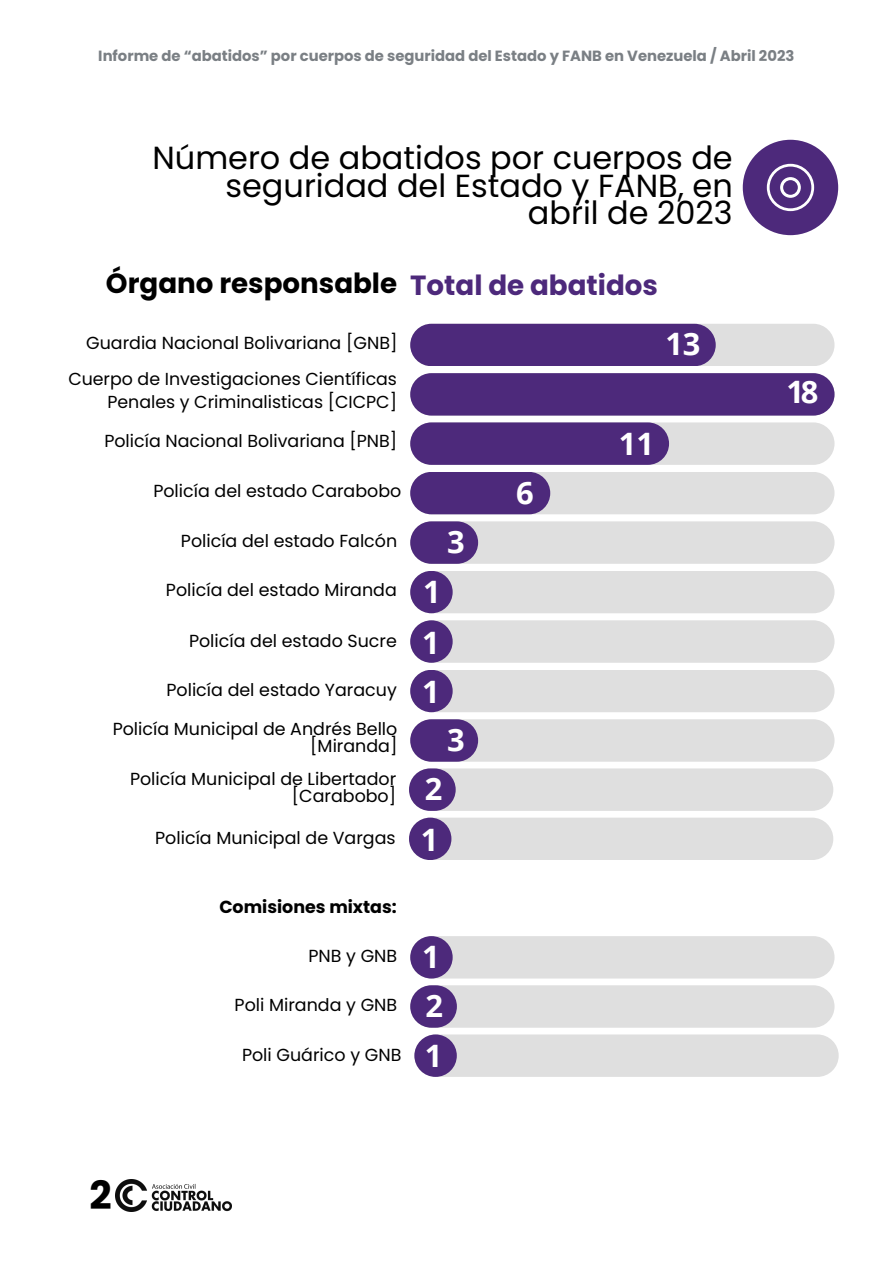
<style>
.page{position:relative;width:893px;height:1264px;background:#fff}
.page>*{position:absolute;margin:0;border:0;box-sizing:border-box;transform-origin:0 0}
.t1{font:700 39px "Poppins";color:#000}
.t2{font:31.95px "Poppins";color:#000}
.t3{font:700 30.9px "Open Sans";color:#fff}
.t4{font:700 27.75px "Poppins";color:#000}
.t5{font:700 27.75px "Poppins";color:#4d297b}
.t6{font:17.4px/16.8px "Poppins";color:#000;text-align:right}
.t7{font:700 17.4px "Poppins";color:#000}
.t8{font:700 14.7px "Poppins";color:#7a7f84}
</style>
<div class="page">
<div style="left:410px;top:324px;width:424px;height:42px;background:#dfdfdf;border-radius:21px"></div>
<div style="left:410px;top:324px;width:305px;height:42px;background:#4d297b;border-radius:21px"></div>
<div style="left:410px;top:373px;width:424px;height:42px;background:#4d297b;border-radius:21px"></div>
<div style="left:410px;top:422px;width:424px;height:43px;background:#dfdfdf;border-radius:21px"></div>
<div style="left:410px;top:422px;width:259px;height:43px;background:#4d297b;border-radius:21px"></div>
<div style="left:410px;top:472px;width:424px;height:42px;background:#dfdfdf;border-radius:21px"></div>
<div style="left:410px;top:472px;width:140px;height:42px;background:#4d297b;border-radius:21px"></div>
<div style="left:410px;top:521px;width:424px;height:43px;background:#dfdfdf;border-radius:21px"></div>
<div style="left:410px;top:521px;width:68px;height:43px;background:#4d297b;border-radius:21px"></div>
<div style="left:410px;top:571px;width:424px;height:42px;background:#dfdfdf;border-radius:21px"></div>
<div style="left:410px;top:571px;width:42px;height:42px;background:#4d297b;border-radius:50%"></div>
<div style="left:410px;top:620px;width:424px;height:42px;background:#dfdfdf;border-radius:21px"></div>
<div style="left:410px;top:620px;width:42px;height:42px;background:#4d297b;border-radius:50%"></div>
<div style="left:410px;top:669px;width:424px;height:43px;background:#dfdfdf;border-radius:21px"></div>
<div style="left:410px;top:669px;width:42px;height:43px;background:#4d297b;border-radius:50%"></div>
<div style="left:410px;top:719px;width:424px;height:42px;background:#dfdfdf;border-radius:21px"></div>
<div style="left:410px;top:719px;width:68px;height:42px;background:#4d297b;border-radius:21px"></div>
<svg style="left:742px;top:140px;width:96px;height:95px"></svg>
<div style="left:783px;top:180px;width:14px;height:15px;background:#4d297b;border-radius:50%"></div>
<img style="left:115px;top:1179px;width:116px;height:32px">
<div style="left:410px;top:936px;width:424px;height:42px;background:#dfdfdf;border-radius:21px"></div>
<div style="left:410px;top:936px;width:42px;height:42px;background:#4d297b;border-radius:50%"></div>
<div style="left:410px;top:985px;width:424px;height:42px;background:#dfdfdf;border-radius:21px"></div>
<div style="left:410px;top:985px;width:47px;height:42px;background:#4d297b;border-radius:21px"></div>
<div style="left:414px;top:1034px;width:424px;height:42px;background:#dfdfdf;border-radius:21px"></div>
<div style="left:414px;top:1034px;width:43px;height:42px;background:#4d297b;border-radius:50%"></div>
<div style="left:409px;top:768px;width:424px;height:42px;background:#dfdfdf;border-radius:21px"></div>
<div style="left:409px;top:768px;width:46px;height:42px;background:#4d297b;border-radius:21px"></div>
<div style="left:409px;top:817px;width:424px;height:43px;background:#dfdfdf;border-radius:21px"></div>
<div style="left:409px;top:817px;width:42px;height:43px;background:#4d297b;border-radius:50%"></div>
<p class="t8" style="left:98px;top:45px;width:697px">Informe de “abatidos” por cuerpos de seguridad del Estado y FANB en Venezuela / Abril 2023</p>
<p class="t2" style="left:152px;top:136px;width:581px">Número de abatidos por cuerpos de</p>
<p class="t2" style="left:225px;top:163px;width:508px">seguridad del Estado y FANB, en</p>
<p class="t2" style="left:528px;top:191px;width:206px">abril de 2023</p>
<p class="t4" style="left:106px;top:264px;width:293px">Órgano responsable</p>
<p class="t5" style="left:410px;top:265px;width:249px">Total de abatidos</p>
<p class="t6" style="left:86px;top:334px;width:313px">Guardia Nacional Bolivariana [GNB]</p>
<p class="t6" style="left:68px;top:367px;width:330px;line-height:23.5px">Cuerpo de Investigaciones Científicas<br>Penales y Criminalisticas [CICPC]</p>
<p class="t6" style="left:104px;top:432px;width:294px">Policía Nacional Bolivariana [PNB]</p>
<p class="t6" style="left:153px;top:482px;width:249px">Policía del estado Carabobo</p>
<p class="t6" style="left:181px;top:533px;width:218px">Policía del estado Falcón</p>
<p class="t6" style="left:166px;top:581px;width:232px">Policía del estado Miranda</p>
<p class="t3" style="left:423px;top:570px;width:19px">1</p>
<p class="t3" style="left:447px;top:520px;width:19px">3</p>
<p class="t3" style="left:422px;top:620px;width:19px">1</p>
<p class="t3" style="left:422px;top:670px;width:19px">1</p>
<p class="t6" style="left:189px;top:632px;width:209px">Policía del estado Sucre</p>
<p class="t6" style="left:166px;top:681px;width:232px">Policía del estado Yaracuy</p>
<p class="t6" style="left:113px;top:720px;width:286px">Policía Municipal de Andrés Bello [Miranda]</p>
<p class="t3" style="left:447px;top:718px;width:19px">3</p>
<p class="t6" style="left:130px;top:770px;width:268px">Policía Municipal de Libertador [Carabobo]</p>
<p class="t3" style="left:425px;top:767px;width:19px">2</p>
<p class="t6" style="left:155px;top:829px;width:242px">Policía Municipal de Vargas</p>
<p class="t3" style="left:421px;top:818px;width:19px">1</p>
<p class="t3" style="left:516px;top:470px;width:19px">6</p>
<p class="t3" style="left:665px;top:322px;width:37px">13</p>
<p class="t3" style="left:618px;top:422px;width:37px">11</p>
<p class="t7" style="left:219px;top:895px;width:179px">Comisiones mixtas:</p>
<p class="t6" style="left:308px;top:947px;width:90px">PNB y GNB</p>
<p class="t6" style="left:234px;top:996px;width:164px">Poli Miranda y GNB</p>
<p class="t3" style="left:425px;top:984px;width:19px">2</p>
<p class="t6" style="left:242px;top:1046px;width:161px">Poli Guárico y GNB</p>
<p class="t3" style="left:425px;top:1033px;width:19px">1</p>
<p class="t3" style="left:422px;top:935px;width:19px">1</p>
<p class="t1" style="left:89px;top:1167px;width:24px">2</p>
<p class="t3" style="left:786px;top:370px;width:33px">18</p>
</div>
